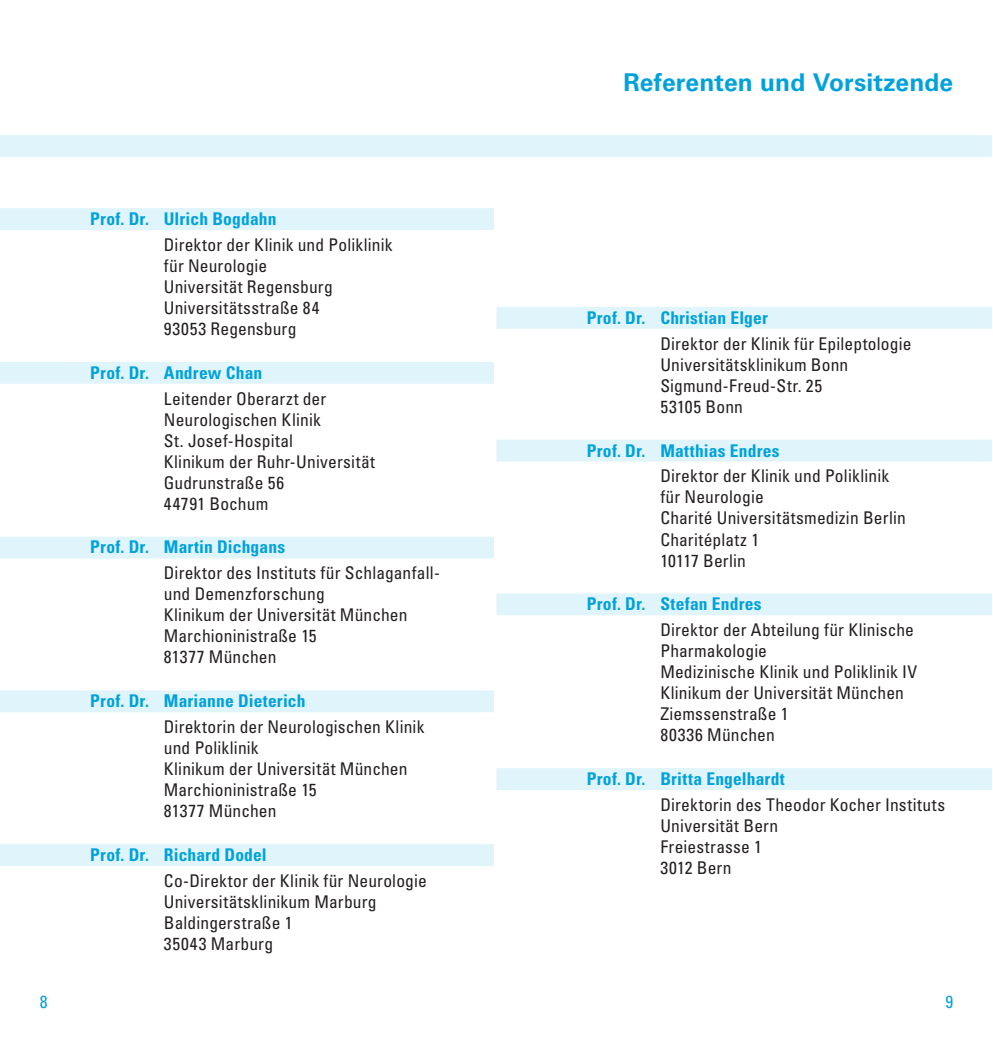
<style>
.page{position:relative;width:993px;height:1042px;background:#fff}
.page>*{position:absolute;margin:0;border:0;box-sizing:border-box;transform-origin:0 0}
.t1{font:700 24.5px "Univers";letter-spacing:.005em;color:#00a2db}
.t2{font:condensed 17.5px/21px "Univers";letter-spacing:.01em;color:#231f20}
.t3{font:700 condensed 17.5px "Univers";letter-spacing:.01em;color:#00a2db}
.t4{font:condensed 17.5px "Univers";color:#00a2db}
</style>
<div class="page">
<div style="left:496px;top:135px;width:494px;height:22px;background:#e0f4fc"></div>
<div style="left:0;top:135px;width:496px;height:22px;background:#e0f4fc"></div>
<div style="left:0;top:208px;width:494px;height:22px;background:#e0f4fc"></div>
<div style="left:0;top:362px;width:494px;height:22px;background:#e0f4fc"></div>
<div style="left:0;top:537px;width:494px;height:21px;background:#e0f4fc"></div>
<div style="left:0;top:690px;width:494px;height:22px;background:#e0f4fc"></div>
<div style="left:0;top:844px;width:494px;height:22px;background:#e0f4fc"></div>
<div style="left:496px;top:307px;width:494px;height:22px;background:#e0f4fc"></div>
<div style="left:496px;top:440px;width:494px;height:21px;background:#e0f4fc"></div>
<div style="left:496px;top:593px;width:494px;height:22px;background:#e0f4fc"></div>
<div style="left:496px;top:768px;width:494px;height:22px;background:#e0f4fc"></div>
<p class="t3" style="left:90px;top:208px;width:188px">Prof. Dr. Ulrich Bogdahn</p>
<p class="t2" style="left:164px;top:234px;width:230px">Direktor der Klinik und Poliklinik für Neurologie<br>Universität Regensburg<br>Universitätsstraße 84<br>93053 Regensburg</p>
<p class="t3" style="left:90px;top:362px;width:173px">Prof. Dr. Andrew Chan</p>
<p class="t2" style="left:164px;top:388px;width:213px">Leitender Oberarzt der<br>Neurologischen Klinik<br>St. Josef-Hospital<br>Klinikum der Ruhr-Universität<br>Gudrunstraße 56<br>44791 Bochum</p>
<p class="t3" style="left:90px;top:536px;width:196px">Prof. Dr. Martin Dichgans</p>
<p class="t2" style="left:164px;top:562px;width:277px">Direktor des Instituts für Schlaganfall&shy;und Demenzforschung<br>Klinikum der Universität München<br>Marchioninistraße 15<br>81377 München</p>
<p class="t3" style="left:90px;top:690px;width:217px">Prof. Dr. Marianne Dieterich</p>
<p class="t2" style="left:164px;top:716px;width:262px">Direktorin der Neurologischen Klinik und Poliklinik<br>Klinikum der Universität München<br>Marchioninistraße 15<br>81377 München</p>
<p class="t3" style="left:90px;top:844px;width:178px">Prof. Dr. Richard Dodel</p>
<p class="t2" style="left:164px;top:870px;width:264px">Co-Direktor der Klinik für Neurologie<br>Universitätsklinikum Marburg<br>Baldingerstraße 1<br>35043 Marburg</p>
<h1 class="t1" style="left:623px;top:68px;width:331px">Referenten und Vorsitzende</h1>
<p class="t3" style="left:586px;top:307px;width:183px">Prof. Dr. Christian Elger</p>
<p class="t2" style="left:660px;top:333px;width:252px">Direktor der Klinik für Epileptologie<br>Universitätsklinikum Bonn<br>Sigmund-Freud-Str. 25<br>53105 Bonn</p>
<p class="t3" style="left:586px;top:439px;width:194px">Prof. Dr. Matthias Endres</p>
<p class="t2" style="left:660px;top:465px;width:247px">Direktor der Klinik und Poliklinik für Neurologie<br>Charité Universitätsmedizin Berlin<br>Charitéplatz 1<br>10117 Berlin</p>
<p class="t3" style="left:586px;top:593px;width:176px">Prof. Dr. Stefan Endres</p>
<p class="t2" style="left:660px;top:619px;width:258px">Direktor der Abteilung für Klinische<br>Pharmakologie<br>Medizinische Klinik und Poliklinik IV<br>Klinikum der Universität München<br>Ziemssenstraße 1<br>80336 München</p>
<p class="t3" style="left:586px;top:768px;width:199px">Prof. Dr. Britta Engelhardt</p>
<p class="t2" style="left:660px;top:794px;width:286px">Direktorin des Theodor Kocher Instituts<br>Universität Bern<br>Freiestrasse 1<br>3012 Bern</p>
<p class="t4" style="left:40px;top:991px;width:9px">8</p>
<p class="t4" style="left:945px;top:991px;width:9px">9</p>
</div>
